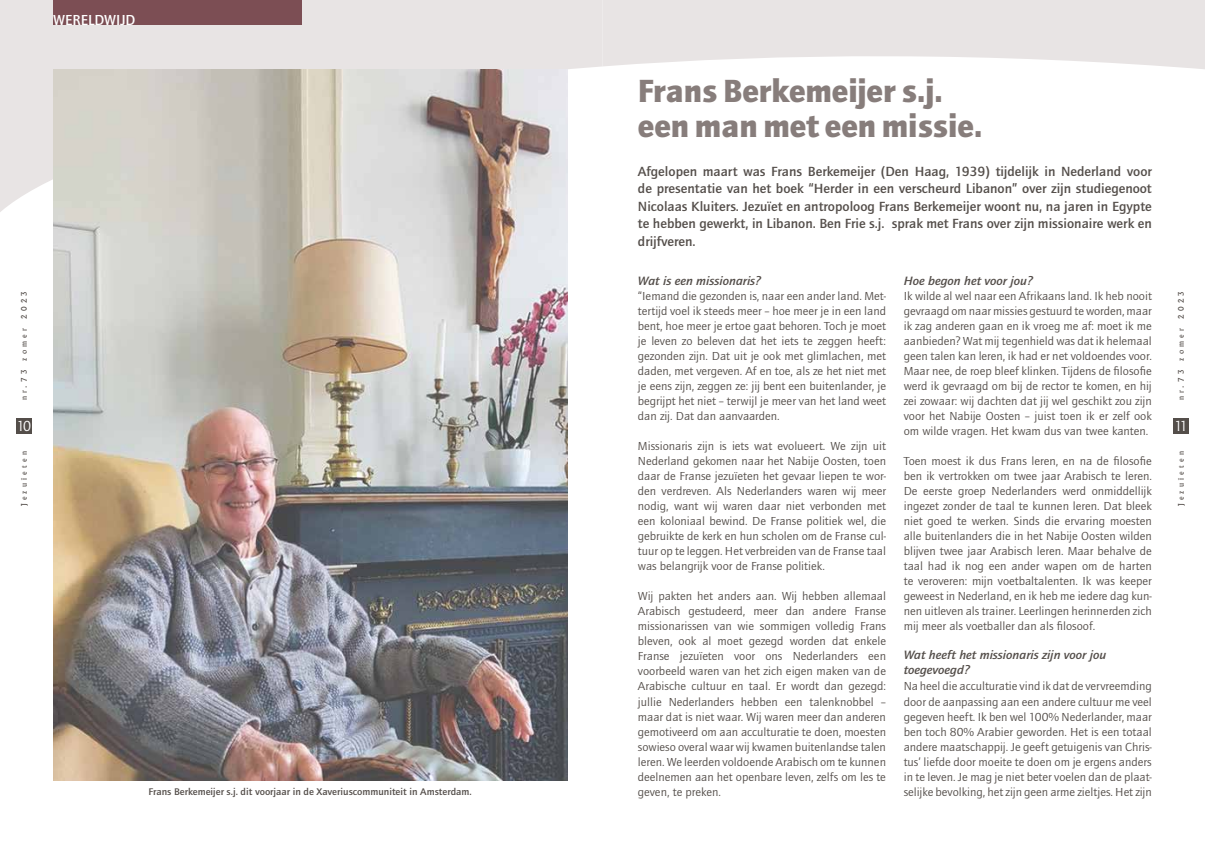
<style>
.page{position:relative;width:1205px;height:851px;background:#fff}
.page>*{position:absolute;margin:0;border:0;box-sizing:border-box;transform-origin:0 0}
.t1{font:900 33.25px/35.2px "Quay Sans ITC Pro";color:#877d7b}
.t2{font:500 15px "Quay Sans ITC Pro";color:#fff}
.t3{font:15px "Quay Sans ITC Pro";color:#fff}
.t4{font:500 13.75px/17.5px "Quay Sans ITC Pro";color:#544e4a;text-align:justify;scale:1.05 1}
.t5{font:italic 500 12.5px/15px "Quay Sans ITC Pro";color:#544e4a;scale:1.07 1}
.t6{font:12px/15px "Quay Sans ITC Pro";color:#544e4a;text-align:justify;scale:1.07 1}
.t7{font:500 10px "Quay Sans ITC Pro";color:#544e4a;scale:1.07 1}
.t8{font:7.5px "Flareserif 821 BT";letter-spacing:.43em;color:#544e4a}
</style>
<div class="page">
<svg style="left:602px;top:0;width:603px;height:69px;background:#eae7e7"></svg>
<svg style="left:0;top:0;width:602px;height:223px;background:#eae7e7"></svg>
<div style="left:16px;top:418px;width:16px;height:16px;background:#544e4a"></div>
<div style="left:1173px;top:418px;width:16px;height:16px;background:#544e4a"></div>
<div style="left:53px;top:0;width:248px;height:25px;background:#7c4e54"></div>
<img style="left:53px;top:70px;width:514px;height:710px">
<p class="t2" style="left:53px;top:11px;width:84px">WERELDWIJD</p>
<h1 class="t1" style="left:638px;top:72px;width:346px">Frans Berkemeijer s.j. een man met een missie.</h1>
<p class="t4" style="left:638px;top:162px;width:491px">Afgelopen maart was Frans Berkemeijer (Den Haag, 1939) tijdelijk in Nederland voor de presentatie van het boek “Herder in een verscheurd Libanon” over zijn studiegenoot Nicolaas Kluiters. Jezuïet en antropoloog Frans Berkemeijer woont nu, na jaren in Egypte te hebben gewerkt, in Libanon. Ben Frie s.j. sprak met Frans over zijn missionaire werk en drijfveren.</p>
<p class="t5" style="left:638px;top:273px;width:117px">Wat is een missionaris?</p>
<p class="t6" style="left:638px;top:288px;width:233px">“Iemand die gezonden is, naar een ander land. Met&shy;tertijd voel ik steeds meer – hoe meer je in een land bent, hoe meer je ertoe gaat behoren. Toch je moet je leven zo beleven dat het iets te zeggen heeft: gezonden zijn. Dat uit je ook met glimlachen, met daden, met vergeven. Af en toe, als ze het niet met je eens zijn, zeggen ze: jij bent een buitenlander, je begrijpt het niet – terwijl je meer van het land weet dan zij. Dat dan aanvaarden.</p>
<p class="t6" style="left:638px;top:438px;width:233px">Missionaris zijn is iets wat evolueert. We zijn uit Nederland gekomen naar het Nabije Oosten, toen daar de Franse jezuïeten het gevaar liepen te wor&shy;den verdreven. Als Nederlanders waren wij meer nodig, want wij waren daar niet verbonden met een koloniaal bewind. De Franse politiek wel, die gebruikte de kerk en hun scholen om de Franse cul&shy;tuur op te leggen. Het verbreiden van de Franse taal was belangrijk voor de Franse politiek.</p>
<p class="t6" style="left:638px;top:588px;width:233px">Wij pakten het anders aan. Wij hebben allemaal Arabisch gestudeerd, meer dan andere Franse missionarissen van wie sommigen volledig Frans bleven, ook al moet gezegd worden dat enkele Franse jezuïeten voor ons Nederlanders een voorbeeld waren van het zich eigen maken van de Arabische cultuur en taal. Er wordt dan gezegd: jullie Nederlanders hebben een talenknobbel – maar dat is niet waar. Wij waren meer dan anderen gemotiveerd om aan acculturatie te doen, moesten sowieso overal waar wij kwamen buitenlandse talen leren. We leerden voldoende Arabisch om te kunnen deelnemen aan het openbare leven, zelfs om les te geven, te preken.</p>
<p class="t5" style="left:904px;top:273px;width:122px">Hoe begon het voor jou?</p>
<p class="t6" style="left:904px;top:288px;width:233px">Ik wilde al wel naar een Afrikaans land. Ik heb nooit gevraagd om naar missies gestuurd te worden, maar ik zag anderen gaan en ik vroeg me af: moet ik me aanbieden? Wat mij tegenhield was dat ik helemaal geen talen kan leren, ik had er net voldoendes voor.<br>Maar nee, de roep bleef klinken. Tijdens de filosofie werd ik gevraagd om bij de rector te komen, en hij zei zowaar: wij dachten dat jij wel geschikt zou zijn voor het Nabije Oosten – juist toen ik er zelf ook om wilde vragen. Het kwam dus van twee kanten.</p>
<p class="t6" style="left:904px;top:453px;width:233px">Toen moest ik dus Frans leren, en na de filosofie ben ik vertrokken om twee jaar Arabisch te leren.<br>De eerste groep Nederlanders werd onmiddellijk ingezet zonder de taal te kunnen leren. Dat bleek niet goed te werken. Sinds die ervaring moesten alle buitenlanders die in het Nabije Oosten wilden blijven twee jaar Arabisch leren. Maar behalve de taal had ik nog een ander wapen om de harten te veroveren: mijn voetbaltalenten. Ik was keeper geweest in Nederland, en ik heb me iedere dag kun&shy;nen uitleven als trainer. Leerlingen herinnerden zich mij meer als voetballer dan als filosoof.</p>
<p class="t5" style="left:904px;top:647px;width:191px">Wat heeft het missionaris zijn voor jou toegevoegd?</p>
<p class="t6" style="left:904px;top:678px;width:233px">Na heel die acculturatie vind ik dat de vervreemding door de aanpassing aan een andere cultuur me veel gegeven heeft. Ik ben wel 100% Nederlander, maar ben toch 80% Arabier geworden. Het is een totaal andere maatschappij. Je geeft getuigenis van Chris&shy;tus’ liefde door moeite te doen om je ergens anders in te leven. Je mag je niet beter voelen dan de plaat&shy;selijke bevolking, het zijn geen arme zieltjes. Het zijn</p>
<p class="t8" style="left:19px;top:400px;width:111px;rotate:-90deg">nr.73 zomer 2023</p>
<p class="t8" style="left:1176px;top:400px;width:111px;rotate:-90deg">nr.73 zomer 2023</p>
<p class="t3" style="left:17px;top:417px;width:16px">10</p>
<p class="t3" style="left:1174px;top:417px;width:15px">11</p>
<p class="t8" style="left:19px;top:506px;width:57px;rotate:-90deg">Jezuïeten</p>
<p class="t8" style="left:1176px;top:506px;width:57px;rotate:-90deg">Jezuïeten</p>
<p class="t7" style="left:148px;top:785px;width:304px">Frans Berkemeijer s.j. dit voorjaar in de Xaveriuscommuniteit in Amsterdam.</p>
</div>
